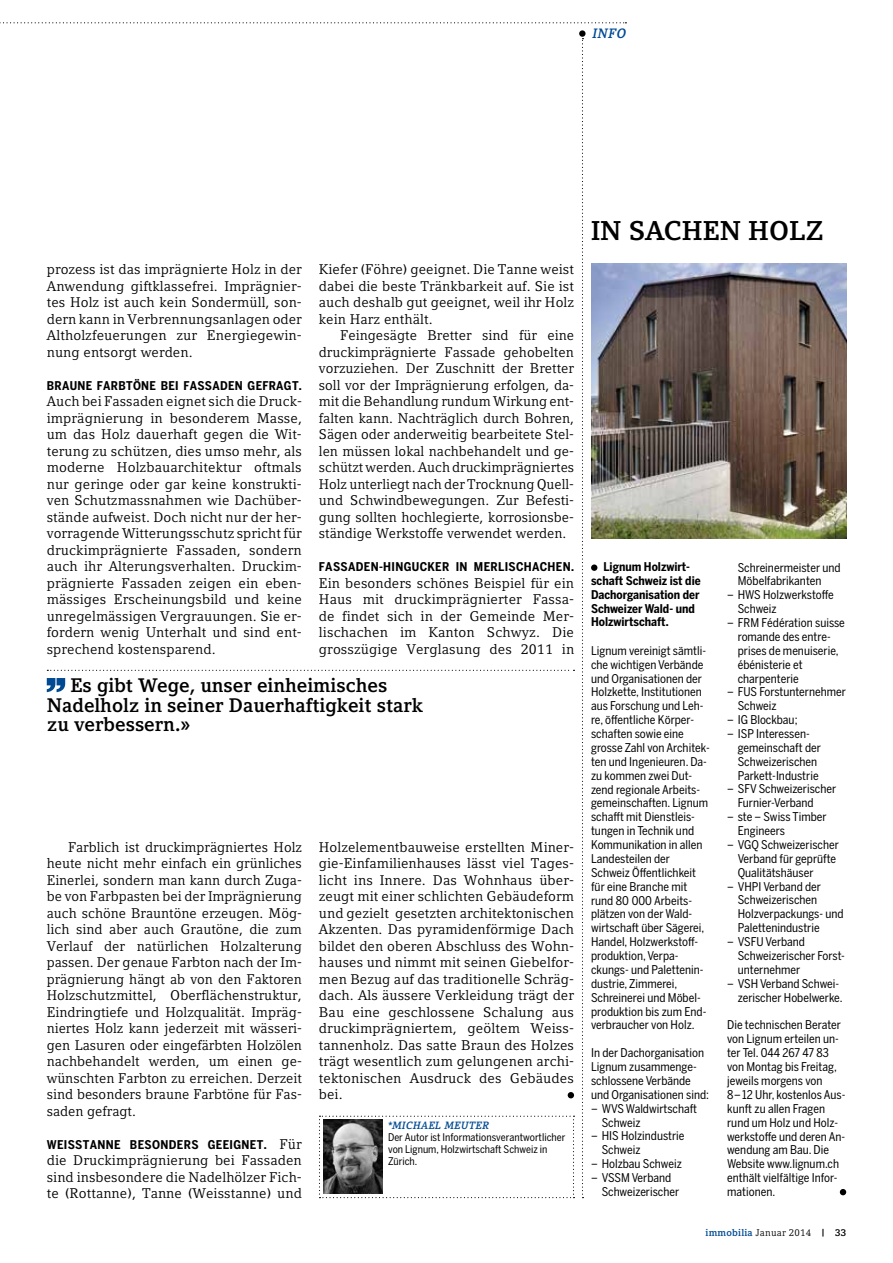
<style>
.page{position:relative;width:893px;height:1263px;background:#fff}
.page>*{position:absolute;margin:0;border:0;box-sizing:border-box;transform-origin:0 0}
.t1{font:700 27px "Compatil Letter LT Pro";color:#000}
.t2{font:700 19.5px/19.5px "Compatil Letter LT Pro";color:#000}
.t3{font:13.95px/16.5px "Compatil Letter LT Pro";letter-spacing:.005em;color:#000;text-align:justify}
.t4{font:italic 700 13.5px "Compatil Letter LT Pro";color:#004a93}
.t5{font:12px/13.8px "Benton Sans Cond";color:#000}
.t6{font:700 12px/13.8px "Benton Sans Cond";letter-spacing:.025em;color:#000}
.t7{font:10.5px/12px "Benton Sans Cond";color:#000}
.t8{font:italic 700 10.5px "Compatil Letter LT Pro";letter-spacing:.025em;color:#004a93}
.t9{font:9.75px "Compatil Letter LT Pro";letter-spacing:.025em;color:#000}
.s1{font-family:"Compatil Letter LT Pro";font-weight:400;font-size:13.95px}
.s2{font-weight:700;color:#004a93}
.s3{font-weight:700}
</style>
<div class="page">
<svg style="left:0;top:22px;width:626px;height:1px"></svg>
<div style="left:579px;top:30px;width:6px;height:7px;background:#000;border-radius:50%"></div>
<svg style="left:568px;top:1092px;width:6px;height:6px"></svg>
<svg style="left:319px;top:1116px;width:255px;height:82px"></svg>
<img style="left:323px;top:1120px;width:60px;height:74px">
<svg style="left:47px;top:670px;width:527px;height:1px"></svg>
<svg style="left:47px;top:678px;width:18px;height:14px"></svg>
<svg style="left:582px;top:38px;width:1px;height:1160px"></svg>
<div style="left:591px;top:564px;width:6px;height:7px;background:#000;border-radius:50%"></div>
<svg style="left:840px;top:1189px;width:6px;height:6px"></svg>
<img style="left:591px;top:264px;width:255px;height:274px">
<p class="t4" style="left:586px;top:26px;width:42px">INFO</p>
<p class="t3" style="left:47px;top:261px;width:257px">prozess ist das imprägnierte Holz in der Anwendung giftklassefrei. Imprägnier&shy;tes Holz ist auch kein Sondermüll, son&shy;dern kann in Verbrennungsanlagen oder Altholzfeuerungen zur Energiegewin&shy;nung entsorgt werden.</p>
<p class="t6" style="left:47px;top:378px;width:257px">BRAUNE FARBTÖNE BEI FASSADEN GEFRAGT.</p>
<p class="t3" style="left:47px;top:393px;width:257px">Auch bei Fassaden eignet sich die Druck&shy;imprägnierung in besonderem Masse, um das Holz dauerhaft gegen die Wit&shy;terung zu schützen, dies umso mehr, als moderne Holzbauarchitektur oftmals nur geringe oder gar keine konstrukti&shy;ven Schutzmassnahmen wie Dachüber&shy;stände aufweist. Doch nicht nur der her&shy;vorragende Witterungsschutz spricht für druckimprägnierte Fassaden, sondern auch ihr Alterungsverhalten. Druckim&shy;prägnierte Fassaden zeigen ein eben&shy;mässiges Erscheinungsbild und keine unregelmässigen Vergrauungen. Sie er&shy;fordern wenig Unterhalt und sind ent&shy;sprechend kostensparend.</p>
<p class="t3" style="left:319px;top:261px;width:257px">Kiefer (Föhre) geeignet. Die Tanne weist dabei die beste Tränkbarkeit auf. Sie ist auch deshalb gut geeignet, weil ihr Holz kein Harz enthält.</p>
<p class="t3" style="left:319px;top:327px;width:257px;text-indent:21px">Feingesägte Bretter sind für eine druckimprägnierte Fassade gehobelten vorzuziehen. Der Zuschnitt der Bretter soll vor der Imprägnierung erfolgen, da&shy;mit die Behandlung rundum Wirkung ent&shy;falten kann. Nachträglich durch Bohren, Sägen oder anderweitig bearbeitete Stel&shy;len müssen lokal nachbehandelt und ge&shy;schützt werden. Auch druckimprägniertes Holz unterliegt nach der Trocknung Quell&shy;und Schwindbewegungen. Zur Befesti&shy;gung sollten hochlegierte, korrosionsbe&shy;ständige Werkstoffe verwendet werden.</p>
<p class="t6" style="left:319px;top:560px;width:257px">FASSADEN-HINGUCKER IN MERLISCHACHEN.</p>
<p class="t3" style="left:319px;top:575px;width:257px">Ein besonders schönes Beispiel für ein Haus mit druckimprägnierter Fassa&shy;de findet sich in der Gemeinde Mer&shy;lischachen im Kanton Schwyz. Die grosszügige Verglasung des 2011 in</p>
<h2 class="t2" style="left:47px;top:676px;width:378px;text-indent:24px">Es gibt Wege, unser einheimisches<br>Nadelholz in seiner Dauerhaftigkeit stark zu verbessern.»</h2>
<p class="t3" style="left:47px;top:839px;width:257px;text-indent:21px">Farblich ist druckimprägniertes Holz heute nicht mehr einfach ein grünliches Einerlei, sondern man kann durch Zuga&shy;be von Farbpasten bei der Imprägnierung auch schöne Brauntöne erzeugen. Mög&shy;lich sind aber auch Grautöne, die zum Verlauf der natürlichen Holzalterung passen. Der genaue Farbton nach der Im&shy;prägnierung hängt ab von den Faktoren Holzschutzmittel, Oberflächenstruktur, Eindringtiefe und Holzqualität. Impräg&shy;niertes Holz kann jederzeit mit wässeri&shy;gen Lasuren oder eingefärbten Holzölen nachbehandelt werden, um einen ge&shy;wünschten Farbton zu erreichen. Derzeit sind besonders braune Farbtöne für Fas&shy;saden gefragt.</p>
<p class="t6" style="left:47px;top:1137px;width:257px">WEISSTANN E BESONDERS GEEIGNET. <span class="s1">Für</span></p>
<p class="t3" style="left:47px;top:1152px;width:257px">die Druckimprägnierung bei Fassaden sind insbesondere die Nadelhölzer Fich&shy;te (Rottanne), Tanne (Weisstanne) und</p>
<p class="t3" style="left:319px;top:839px;width:257px">Holzelementbauweise erstellten Miner&shy;gie-Einfamilienhauses lässt viel Tages&shy;licht ins Innere. Das Wohnhaus über&shy;zeugt mit einer schlichten Gebäudeform und gezielt gesetzten architektonischen Akzenten. Das pyramidenförmige Dach bildet den oberen Abschluss des Wohn&shy;hauses und nimmt mit seinen Giebelfor&shy;men Bezug auf das traditionelle Schräg&shy;dach. Als äussere Verkleidung trägt der Bau eine geschlossene Schalung aus druckimprägniertem, geöltem Weiss&shy;tannenholz. Das satte Braun des Holzes trägt wesentlich zum gelungenen archi&shy;tektonischen Ausdruck des Gebäudes bei.</p>
<p class="t8" style="left:388px;top:1119px;width:103px">*MICHA EL MEUTER</p>
<p class="t7" style="left:388px;top:1132px;width:179px">Der Autor ist Informationsverantwortlicher von Lignum, Holzwirtschaft Schweiz in<br>Zürich.</p>
<h1 class="t1" style="left:591px;top:214px;width:234px">In Sachen Holz</h1>
<p class="t6" style="left:591px;top:560px;width:111px;text-indent:12px">LIGNUM HOLZWIRT-<br>SCHAFT SCHWEIZ IST DIE<br>DACHORGANISATION DER<br>SCHWEIZER WALD- UND<br>HOLZWIRTSCHAFT.</p>
<p class="t5" style="left:591px;top:644px;width:120px">Lignum vereinigt sämtli&shy;che wichtigen Verbände und Organisationen der<br>Holzkette, Institutionen aus Forschung und Leh&shy;re, öffentliche Körper&shy;schaften sowie eine grosse Zahl von Architek&shy;ten und Ingenieuren. Da&shy;zu kommen zwei Dut&shy;zend regionale Arbeits&shy;gemeinschaften. Lignum schafft mit Dienstleis&shy;tungen in Technik und<br>Kommunikation in allen<br>Landesteilen der<br>Schweiz Öffentlichkeit für eine Branche mit rund 80 000 Arbeits&shy;plätzen von der Wald&shy;wirtschaft über Sägerei,<br>Handel, Holzwerkstoff&shy;produktion, Verpa&shy;ckungs- und Palettenin&shy;dustrie, Zimmerei,<br>Schreinerei und Möbel&shy;produktion bis zum End&shy;verbraucher von Holz.</p>
<p class="t5" style="left:591px;top:1046px;width:120px">In der Dachorganisation<br>Lignum zusammenge&shy;schlossene Verbände und Organisationen sind:</p>
<p class="t5" style="left:602px;top:1102px;width:97px;text-indent:-11px">– WVS Waldwirtschaft<br>Schweiz</p>
<p class="t5" style="left:602px;top:1129px;width:84px;text-indent:-11px">– HIS Holzindustrie<br>Schweiz</p>
<p class="t5" style="left:591px;top:1157px;width:92px">– Holzbau Schweiz</p>
<p class="t5" style="left:602px;top:1171px;width:79px;text-indent:-11px">– VSSM Verband<br>Schweizerischer</p>
<p class="t5" style="left:738px;top:560px;width:104px">Schreinermeister und<br>Möbelfabrikanten</p>
<p class="t5" style="left:738px;top:588px;width:98px;text-indent:-11px">– HWS Holzwerkstoffe<br>Schweiz</p>
<p class="t5" style="left:738px;top:616px;width:109px;text-indent:-11px">– FRM Fédération suisse romande des entre&shy;prises de menuiserie, ébénisterie et charpenterie</p>
<p class="t5" style="left:738px;top:685px;width:110px;text-indent:-11px">– FUS Forstunternehmer<br>Schweiz</p>
<p class="t5" style="left:727px;top:713px;width:72px">– IG Blockbau;</p>
<p class="t5" style="left:738px;top:727px;width:85px;text-indent:-11px">– ISP Interessen&shy;gemeinschaft der<br>Schweizerischen<br>Parkett-Industrie</p>
<p class="t5" style="left:738px;top:782px;width:100px;text-indent:-11px">– SFV Schweizerischer<br>Furnier-Verband</p>
<p class="t5" style="left:738px;top:810px;width:90px;text-indent:-11px">– ste – Swiss Timber<br>Engineers</p>
<p class="t5" style="left:738px;top:838px;width:103px;text-indent:-11px">– VGQ Schweizerischer<br>Verband für geprüfte<br>Qualitätshäuser</p>
<p class="t5" style="left:738px;top:879px;width:107px;text-indent:-11px">– VHPI Verband der<br>Schweizerischen<br>Holzverpackungs- und<br>Palettenindustrie</p>
<p class="t5" style="left:738px;top:935px;width:109px;text-indent:-11px">– VSFU Verband<br>Schweizerischer Forst&shy;unternehmer</p>
<p class="t5" style="left:727px;top:977px;width:117px;text-align:right">– VSH Verband Schwei&shy;zerischer Hobelwerke.</p>
<p class="t5" style="left:727px;top:1018px;width:120px">Die technischen Berater von Lignum erteilen un&shy;ter Tel. 044 267 47 83 von Montag bis Freitag, jeweils morgens von<br>8–12 Uhr, kostenlos Aus&shy;kunft zu allen Fragen rund um Holz und Holz&shy;werkstoffe und deren An&shy;wendung am Bau. Die<br>Website www.lignum.ch enthält vielfältige Infor&shy;mationen.</p>
<p class="t9" style="left:705px;top:1227px;width:142px"><span class="s2">immobilia</span> Januar 2014 <span class="s3">| 33</span></p>
</div>
